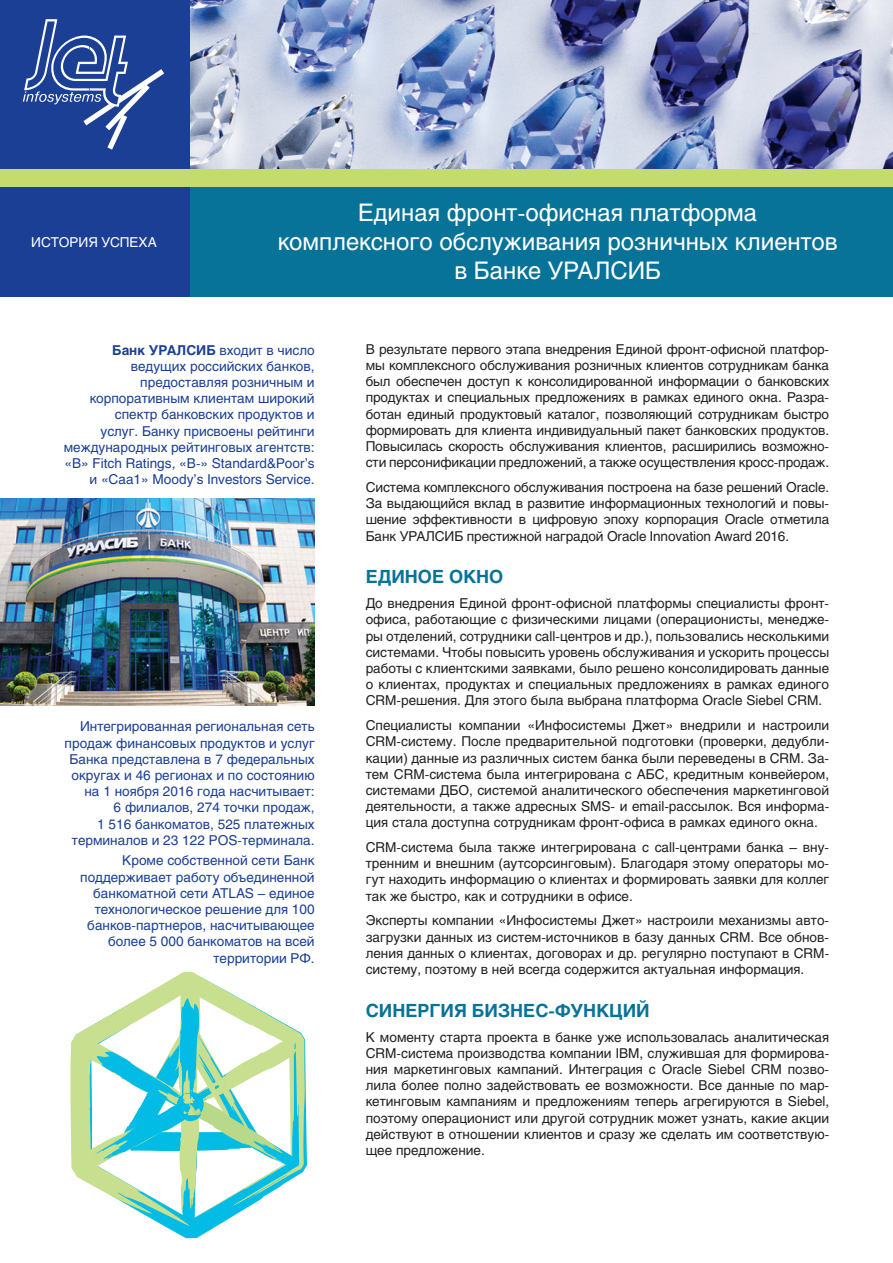
<style>
.page{position:relative;width:893px;height:1263px;background:#fff}
.page>*{position:absolute;margin:0;border:0;box-sizing:border-box;transform-origin:0 0}
.t1{font:24px/28.8px "Helios";color:#fff;text-align:center}
.t2{font:700 18px "Helios";color:#077399}
.t3{font:13.5px/16.2px "Helios";color:#231f20;text-align:justify}
.t4{font:13.5px/16.2px "Helios";color:#1b3f94;text-align:right}
.t5{font:13.5px "Helios";color:#fff}
.s1{font-weight:700}
</style>
<div class="page">
<img style="left:190px;top:0;width:703px;height:169px">
<div style="left:0;top:169px;width:893px;height:128px;background:#077399"></div>
<div style="left:0;top:0;width:190px;height:297px;background:#1b3f94"></div>
<div style="left:0;top:169px;width:893px;height:17px;background:#c4db6d"></div>
<svg style="left:23px;top:19px;width:141px;height:131px"></svg>
<img style="left:0;top:498px;width:315px;height:208px">
<svg style="left:72px;top:971px;width:234px;height:268px"></svg>
<p class="t5" style="left:31px;top:233px;width:127px">ИСТОРИЯ УСПЕХА</p>
<h1 class="t1" style="left:278px;top:198px;width:562px">Единая фронт-офисная платформа<br>комплексного обслуживания розничных клиентов в Банке УРАЛСИБ</h1>
<p class="t4" style="left:64px;top:341px;width:252px"><span class="s1">Банк УРАЛСИБ</span> входит в число ведущих российских банков, предоставляя розничным и корпоративным клиентам широкий спектр банковских продуктов и<br>услуг. Банку присвоены рейтинги международных рейтинговых агентств: «В» Fitch Ratings, «B-» Standard&amp;Poor’s и «Caa1» Moody’s Investors Service.</p>
<p class="t4" style="left:65px;top:718px;width:252px">Интегрированная региональная сеть продаж финансовых продуктов и услуг Банка представлена в 7 федеральных округах и 46 регионах и по состоянию на 1 ноября 2016 года насчитывает:<br>6 филиалов, 274 точки продаж,<br>1 516 банкоматов, 525 платежных терминалов и 23 122 POS-терминала.</p>
<p class="t4" style="left:80px;top:852px;width:236px">Кроме собственной сети Банк поддерживает работу объединенной банкоматной сети ATLAS – единое технологическое решение для 100 банков-партнеров, насчитывающее более 5 000 банкоматов на всей территории РФ.</p>
<p class="t3" style="left:366px;top:341px;width:465px">В результате первого этапа внедрения Единой фронт-офисной платфор&shy;мы комплексного обслуживания розничных клиентов сотрудникам банка был обеспечен доступ к консолидированной информации о банковских продуктах и специальных предложениях в рамках единого окна. Разра&shy;ботан единый продуктовый каталог, позволяющий сотрудникам быстро формировать для клиента индивидуальный пакет банковских продуктов.<br>Повысилась скорость обслуживания клиентов, расширились возможно&shy;сти персонификации предложений, а также осуществления кросс-продаж.</p>
<p class="t3" style="left:366px;top:479px;width:465px">Система комплексного обслуживания построена на базе решений Oracle.<br>За выдающийся вклад в развитие информационных технологий и повы&shy;шение эффективности в цифровую эпоху корпорация Oracle отметила Банк УРАЛСИБ престижной наградой Oracle Innovation Award 2016.</p>
<h2 class="t2" style="left:366px;top:567px;width:139px">ЕДИНОЕ ОКНО</h2>
<p class="t3" style="left:366px;top:595px;width:465px">До внедрения Единой фронт-офисной платформы специалисты фронт&shy;офиса, работающие с физическими лицами (операционисты, менедже&shy;ры отделений, сотрудники call-центров и др.), пользовались несколькими системами. Чтобы повысить уровень обслуживания и ускорить процессы работы с клиентскими заявками, было решено консолидировать данные о клиентах, продуктах и специальных предложениях в рамках единого CRM-решения. Для этого была выбрана платформа Oracle Siebel CRM.</p>
<p class="t3" style="left:366px;top:717px;width:465px">Специалисты компании «Инфосистемы Джет» внедрили и настроили CRM-систему. После предварительной подготовки (проверки, дедубли&shy;кации) данные из различных систем банка были переведены в CRM. За&shy;тем CRM-система была интегрирована с АБС, кредитным конвейером, системами ДБО, системой аналитического обеспечения маркетинговой деятельности, а также адресных SMS- и email-рассылок. Вся информа&shy;ция стала доступна сотрудникам фронт-офиса в рамках единого окна.</p>
<p class="t3" style="left:366px;top:839px;width:465px">CRM-система была также интегрирована с call-центрами банка – вну&shy;тренним и внешним (аутсорсинговым). Благодаря этому операторы мо&shy;гут находить информацию о клиентах и формировать заявки для коллег так же быстро, как и сотрудники в офисе.</p>
<p class="t3" style="left:366px;top:912px;width:465px">Эксперты компании «Инфосистемы Джет» настроили механизмы авто&shy;загрузки данных из систем-источников в базу данных CRM. Все обнов&shy;ления данных о клиентах, договорах и др. регулярно поступают в CRM&shy;систему, поэтому в ней всегда содержится актуальная информация.</p>
<h2 class="t2" style="left:366px;top:1000px;width:286px">СИНЕРГИЯ БИЗНЕС-ФУНКЦИЙ</h2>
<p class="t3" style="left:366px;top:1028px;width:465px">К моменту старта проекта в банке уже использовалась аналитическая CRM-система производства компании IBM, служившая для формирова&shy;ния маркетинговых кампаний. Интеграция с Oracle Siebel CRM позво&shy;лила более полно задействовать ее возможности. Все данные по мар&shy;кетинговым кампаниям и предложениям теперь агрегируются в Siebel, поэтому операционист или другой сотрудник может узнать, какие акции действуют в отношении клиентов и сразу же сделать им соответствую&shy;щее предложение.</p>
</div>
